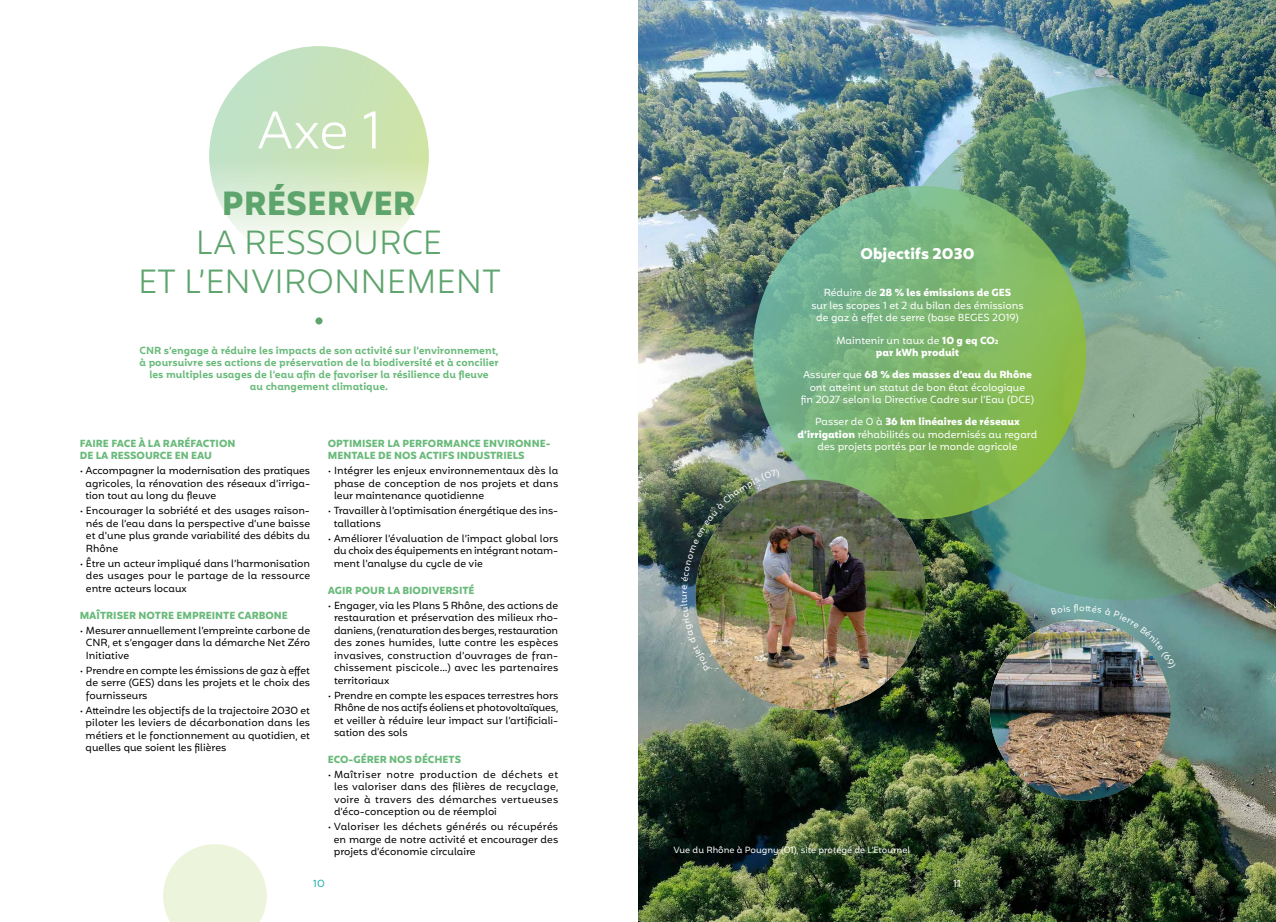
<style>
.page{position:relative;width:1276px;height:922px;background:#fff}
.page>*{position:absolute;margin:0;border:0;box-sizing:border-box;transform-origin:0 0}
.t1{font:300 51.25px "Mohr Alt";color:#fff}
.t2{font:300 32.5px/39px "Mohr";color:#5ea46d;text-align:center}
.t3{font:700 32.5px "Mohr";color:#5ea46d}
.t4{font:700 15px "Mohr";color:#fff}
.t5{font:10px/12.5px "Mohr Alt";color:#000;text-align:justify}
.t6{font:10px/12.5px "Mohr Alt";color:#fff;text-align:center}
.t7{font:600 10px/12px "Mohr Alt";color:#69ba7a;text-align:center}
.t8{font:700 10px/12.5px "Mohr";color:#69ba7a}
.t9{font:700 10px/12.5px "Mohr Alt";color:#fff;text-align:center}
.t10{font:10px "Mohr Alt";color:#20b3aa}
.t11{font:8.75px "Mohr Alt";color:#fff}
.s1{font-weight:700}
.s2{font-weight:400}
</style>
<div class="page">
<img style="left:638px;top:0;width:638px;height:921px">
<img style="left:868px;top:86px;width:408px;height:513px">
<svg style="left:209px;top:46px;width:220px;height:220px;background:#d4e8c8"></svg>
<div style="left:315px;top:317px;width:7px;height:7px;background:#5ea46d;border-radius:50%"></div>
<img style="left:729px;top:162px;width:380px;height:381px">
<img style="left:695px;top:479px;width:231px;height:231px;border-radius:115px">
<img style="left:977px;top:619px;width:206px;height:181px">
<svg style="left:163px;top:844px;width:104px;height:77px"></svg>
<img style="left:680px;top:468px;width:100px;height:203px">
<img style="left:1051px;top:604px;width:125px;height:65px">
<h1 class="t1" style="left:257px;top:97px;width:126px">Axe 1</h1>
<h2 class="t3" style="left:222px;top:185px;width:195px">PRÉSERVER</h2>
<h2 class="t2" style="left:138px;top:226px;width:364px">LA RESSOURCE<br>ET L’ENVIRONNEMENT</h2>
<p class="t7" style="left:139px;top:345px;width:361px">CNR s’engage à réduire les impacts de son activité sur l’environnement, à poursuivre ses actions de préservation de la biodiversité et à concilier les multiples usages de l’eau afin de favoriser la résilience du fleuve<br>au changement climatique.</p>
<p class="t8" style="left:80px;top:437px;width:157px">FAIRE FACE À LA RARÉFACTION<br>DE LA RESSOURCE EN EAU</p>
<p class="t5" style="left:85px;top:464px;width:226px;text-indent:-6px">• Accompagner la modernisation des pratiques agricoles, la rénovation des réseaux d’irriga&shy;tion tout au long du fleuve</p>
<p class="t5" style="left:86px;top:504px;width:226px;text-indent:-6px">• Encourager la sobriété et des usages raison&shy;nés de l’eau dans la perspective d’une baisse et d’une plus grande variabilité des débits du Rhône</p>
<p class="t5" style="left:86px;top:557px;width:226px;text-indent:-6px">• Être un acteur impliqué dans l’harmonisation des usages pour le partage de la ressource entre acteurs locaux</p>
<p class="t8" style="left:80px;top:608px;width:210px">MAÎTRISER NOTRE EMPREINTE CARBONE</p>
<p class="t5" style="left:86px;top:623px;width:226px;text-indent:-6px">• Mesurer annuellement l’empreinte carbone de CNR, et s’engager dans la démarche Net Zéro Initiative</p>
<p class="t5" style="left:86px;top:663px;width:226px;text-indent:-6px">• Prendre en compte les émissions de gaz à effet de serre (GES) dans les projets et le choix des fournisseurs</p>
<p class="t5" style="left:86px;top:703px;width:226px;text-indent:-6px">• Atteindre les objectifs de la trajectoire 2030 et piloter les leviers de décarbonation dans les métiers et le fonctionnement au quotidien, et quelles que soient les filières</p>
<p class="t8" style="left:328px;top:437px;width:224px">OPTIMISER LA PERFORMANCE ENVIRONNE-<br>MENTALE DE NOS ACTIFS INDUSTRIELS</p>
<p class="t5" style="left:334px;top:464px;width:226px;text-indent:-6px">• Intégrer les enjeux environnementaux dès la phase de conception de nos projets et dans leur maintenance quotidienne</p>
<p class="t5" style="left:334px;top:504px;width:226px;text-indent:-6px">• Travailler à l’optimisation énergétique des ins&shy;tallations</p>
<p class="t5" style="left:334px;top:532px;width:226px;text-indent:-6px">• Améliorer l’évaluation de l’impact global lors du choix des équipements en intégrant notam&shy;ment l’analyse du cycle de vie</p>
<p class="t8" style="left:328px;top:583px;width:148px">AGIR POUR LA BIODIVERSITÉ</p>
<p class="t5" style="left:334px;top:598px;width:226px;text-indent:-6px">• Engager, via les Plans 5 Rhône, des actions de restauration et préservation des milieux rho&shy;daniens, (renaturation des berges, restauration des zones humides, lutte contre les espèces invasives, construction d’ouvrages de fran&shy;chissement piscicole…) avec les partenaires territoriaux</p>
<p class="t5" style="left:334px;top:688px;width:226px;text-indent:-6px">• Prendre en compte les espaces terrestres hors Rhône de nos actifs éoliens et photovoltaïques, et veiller à réduire leur impact sur l’artificiali&shy;sation des sols</p>
<p class="t8" style="left:328px;top:752px;width:135px">ECO-GÉRER NOS DÉCHETS</p>
<p class="t5" style="left:334px;top:767px;width:226px;text-indent:-6px">• Maîtriser notre production de déchets et les valoriser dans des filières de recyclage, voire à travers des démarches vertueuses d’éco-conception ou de réemploi</p>
<p class="t5" style="left:334px;top:820px;width:226px;text-indent:-6px">• Valoriser les déchets générés ou récupérés en marge de notre activité et encourager des projets d’économie circulaire</p>
<h3 class="t4" style="left:860px;top:245px;width:116px">Objectifs 2030</h3>
<p class="t6" style="left:811px;top:287px;width:214px">Réduire de <span class="s1">28 % les émissions de GES<br></span>sur les scopes 1 et 2 du bilan des émissions de gaz à effet de serre (base BEGES 2019)</p>
<p class="t9" style="left:836px;top:334px;width:164px"><span class="s2">Maintenir un taux de</span> 10 g eq CO<sub>2 </sub>par kWh produit</p>
<p class="t6" style="left:801px;top:368px;width:235px">Assurer que <span class="s1">68 % des masses d’eau du Rhône </span>ont atteint un statut de bon état écologique<br>fin 2027 selon la Directive Cadre sur l’Eau (DCE)</p>
<p class="t6" style="left:797px;top:415px;width:241px">Passer de 0 à <span class="s1">36 km linéaires de réseaux d’irrigation</span> réhabilités ou modernisés au regard des projets portés par le monde agricole</p>
<p class="t11" style="left:673px;top:845px;width:238px">Vue du Rhône à Pougny (01), site protégé de L’Etournel</p>
<p class="t10" style="left:313px;top:877px;width:13px">10</p>
<p class="t6" style="left:953px;top:876px;width:9px">11</p>
</div>
